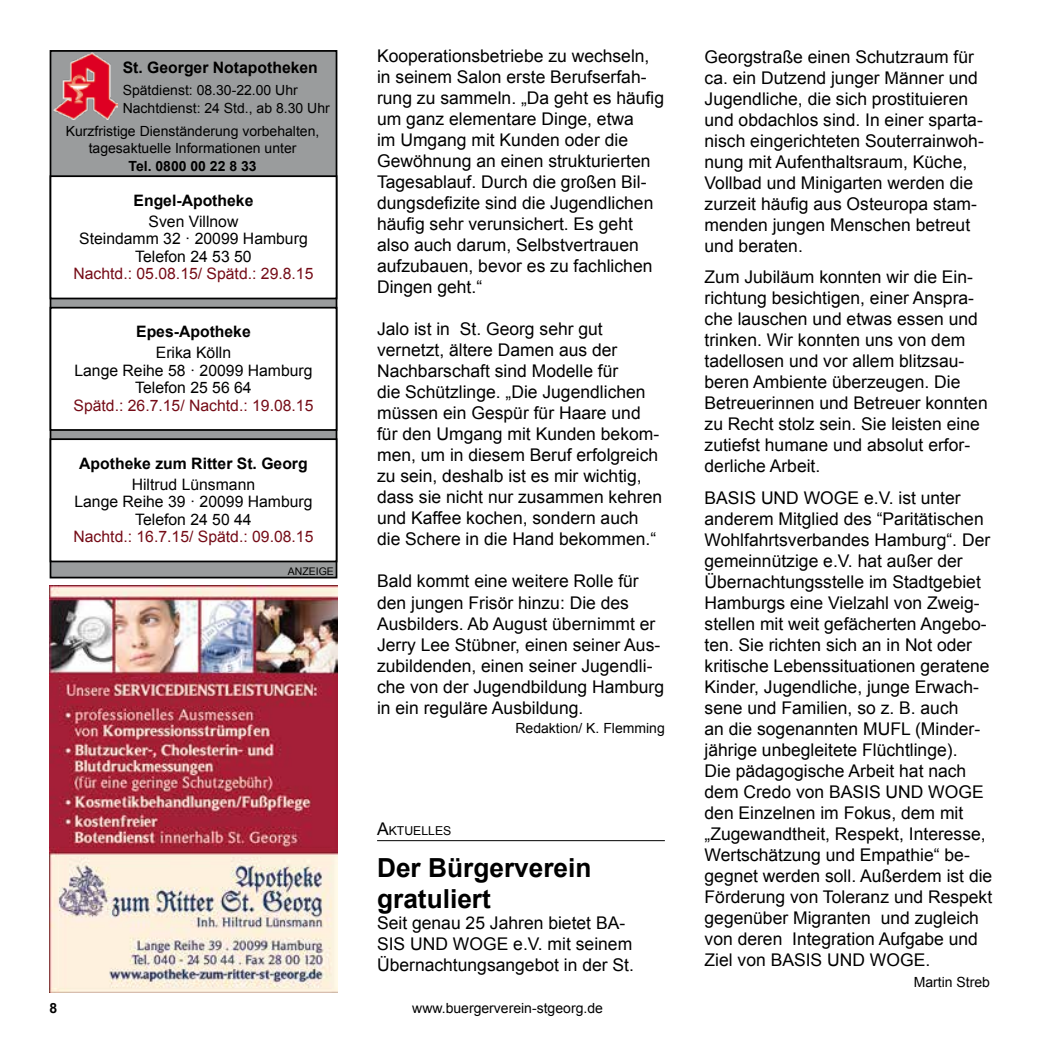
<style>
.page{position:relative;width:1042px;height:1042px;background:#fff}
.page>*{position:absolute;margin:0;border:0;box-sizing:border-box;transform-origin:0 0}
.t1{font:700 26.25px/31.5px "Arial";color:#000}
.t2{font:17.5px/21px "Arial";color:#000}
.t3{font:15.75px/17.5px "Arial";color:#000;text-align:center}
.t4{font:15.75px "Arial";color:#750c17}
.t5{font:700 15.75px "Arial";color:#000}
.t6{font:14px/17.5px "Arial";color:#000}
.t7{font:700 14px "Arial";color:#000}
.t8{font:12.25px "Arial";color:#000}
.t9{font:10.5px "Arial";color:#000}
.s1{font-size:17.5px}
</style>
<div class="page">
<div style="left:50px;top:51px;width:286px;height:526px;background:#9a9c9d"></div>
<img style="left:53px;top:53px;width:65px;height:66px">
<div style="left:50px;top:176px;width:286px;height:122px;background:#fff"></div>
<div style="left:50px;top:175px;width:287px;height:124px;border:2px solid #000"></div>
<div style="left:50px;top:308px;width:286px;height:122px;background:#fff"></div>
<div style="left:50px;top:307px;width:287px;height:124px;border:2px solid #000"></div>
<div style="left:50px;top:439px;width:286px;height:122px;background:#fff"></div>
<div style="left:50px;top:438px;width:287px;height:124px;border:2px solid #000"></div>
<img style="left:50px;top:585px;width:287px;height:408px">
<hr style="left:377px;top:840px;width:288px;height:1px;background:#000">
<p class="t5" style="left:123px;top:57px;width:197px">St. Georger Notapotheken</p>
<p class="t6" style="left:123px;top:82px;width:209px">Spätdienst: 08.30-22.00 Uhr<br>Nachtdienst: 24 Std., ab 8.30 Uhr</p>
<p class="t6" style="left:66px;top:122px;width:255px;text-align:center">Kurzfristige Dienständerung vorbehalten, tagesaktuelle Informationen unter</p>
<p class="t7" style="left:128px;top:157px;width:130px">Tel. 0800 00 22 8 33</p>
<p class="t5" style="left:134px;top:190px;width:121px">Engel-Apotheke</p>
<p class="t3" style="left:79px;top:213px;width:230px">Sven Villnow<br>Steindamm 32 · 20099 Hamburg<br>Telefon 24 53 50</p>
<p class="t4" style="left:73px;top:263px;width:241px">Nachtd.: 05.08.15/ Spätd.: 29.8.15</p>
<p class="t5" style="left:136px;top:321px;width:116px">Epes-Apotheke</p>
<p class="t3" style="left:74px;top:344px;width:240px">Erika Kölln<br>Lange Reihe 58 · 20099 Hamburg<br>Telefon 25 56 64</p>
<p class="t4" style="left:74px;top:395px;width:241px">Spätd.: 26.7.15/ Nachtd.: 19.08.15</p>
<p class="t5" style="left:79px;top:453px;width:230px">Apotheke zum Ritter St. Georg</p>
<p class="t3" style="left:74px;top:475px;width:240px">Hiltrud Lünsmann<br>Lange Reihe 39 · 20099 Hamburg<br>Telefon 24 50 44</p>
<p class="t4" style="left:74px;top:526px;width:241px">Nachtd.: 16.7.15/ Spätd.: 09.08.15</p>
<p class="t9" style="left:288px;top:564px;width:48px">ANZEIGE</p>
<p class="t2" style="left:377px;top:46px;width:288px">Kooperationsbetriebe zu wechseln, in seinem Salon erste Berufserfah&shy;rung zu sammeln. „Da geht es häufig um ganz elementare Dinge, etwa<br>im Umgang mit Kunden oder die<br>Gewöhnung an einen strukturierten<br>Tagesablauf. Durch die großen Bil&shy;dungsdefizite sind die Jugendlichen häufig sehr verunsichert. Es geht also auch darum, Selbstvertrauen aufzubauen, bevor es zu fachlichen<br>Dingen geht.“</p>
<p class="t2" style="left:377px;top:319px;width:286px">Jalo ist in St. Georg sehr gut vernetzt, ältere Damen aus der<br>Nachbarschaft sind Modelle für<br>die Schützlinge. „Die Jugendlichen müssen ein Gespür für Haare und für den Umgang mit Kunden bekom&shy;men, um in diesem Beruf erfolgreich zu sein, deshalb ist es mir wichtig, dass sie nicht nur zusammen kehren und Kaffee kochen, sondern auch die Schere in die Hand bekommen.“</p>
<p class="t2" style="left:377px;top:571px;width:288px">Bald kommt eine weitere Rolle für den jungen Frisör hinzu: Die des Ausbilders. Ab August übernimmt er Jerry Lee Stübner, einen seiner Aus&shy;zubildenden, einen seiner Jugendli&shy;che von der Jugendbildung Hamburg in ein reguläre Ausbildung.</p>
<p class="t6" style="left:515px;top:719px;width:151px">Redaktion/ K. Flemming</p>
<p class="t8" style="left:377px;top:823px;width:75px"><span class="s1">A</span>KTUELLES</p>
<h1 class="t1" style="left:377px;top:853px;width:216px">Der Bürgerverein gratuliert</h1>
<p class="t2" style="left:377px;top:913px;width:258px">Seit genau 25 Jahren bietet BA-<br>SIS UND WOGE e.V. mit seinem<br>Übernachtungsangebot in der St.</p>
<p class="t7" style="left:50px;top:999px;width:9px">8</p>
<p class="t6" style="left:412px;top:1000px;width:192px">www.buergerverein-stgeorg.de</p>
<p class="t2" style="left:704px;top:46px;width:281px">Georgstraße einen Schutzraum für ca. ein Dutzend junger Männer und<br>Jugendliche, die sich prostituieren und obdachlos sind. In einer sparta&shy;nisch eingerichteten Souterrainwoh&shy;nung mit Aufenthaltsraum, Küche,<br>Vollbad und Minigarten werden die zurzeit häufig aus Osteuropa stam&shy;menden jungen Menschen betreut und beraten.</p>
<p class="t2" style="left:704px;top:267px;width:285px">Zum Jubiläum konnten wir die Ein&shy;richtung besichtigen, einer Anspra&shy;che lauschen und etwas essen und trinken. Wir konnten uns von dem tadellosen und vor allem blitzsau&shy;beren Ambiente überzeugen. Die<br>Betreuerinnen und Betreuer konnten zu Recht stolz sein. Sie leisten eine zutiefst humane und absolut erfor&shy;derliche Arbeit.</p>
<p class="t2" style="left:704px;top:487px;width:289px">BASIS UND WOGE e.V. ist unter anderem Mitglied des “Paritätischen Wohlfahrtsverbandes Hamburg“. Der gemeinnützige e.V. hat außer der Übernachtungsstelle im Stadtgebiet Hamburgs eine Vielzahl von Zweig&shy;stellen mit weit gefächerten Angebo&shy;ten. Sie richten sich an in Not oder kritische Lebenssituationen geratene Kinder, Jugendliche, junge Erwach&shy;sene und Familien, so z. B. auch<br>an die sogenannten MUFL (Minder&shy;jährige unbegleitete Flüchtlinge).<br>Die pädagogische Arbeit hat nach dem Credo von BASIS UND WOGE den Einzelnen im Fokus, dem mit „Zugewandtheit, Respekt, Interesse, Wertschätzung und Empathie“ be&shy;gegnet werden soll. Außerdem ist die Förderung von Toleranz und Respekt gegenüber Migranten und zugleich von deren Integration Aufgabe und Ziel von BASIS UND WOGE.</p>
<p class="t6" style="left:913px;top:973px;width:78px">Martin Streb</p>
</div>
